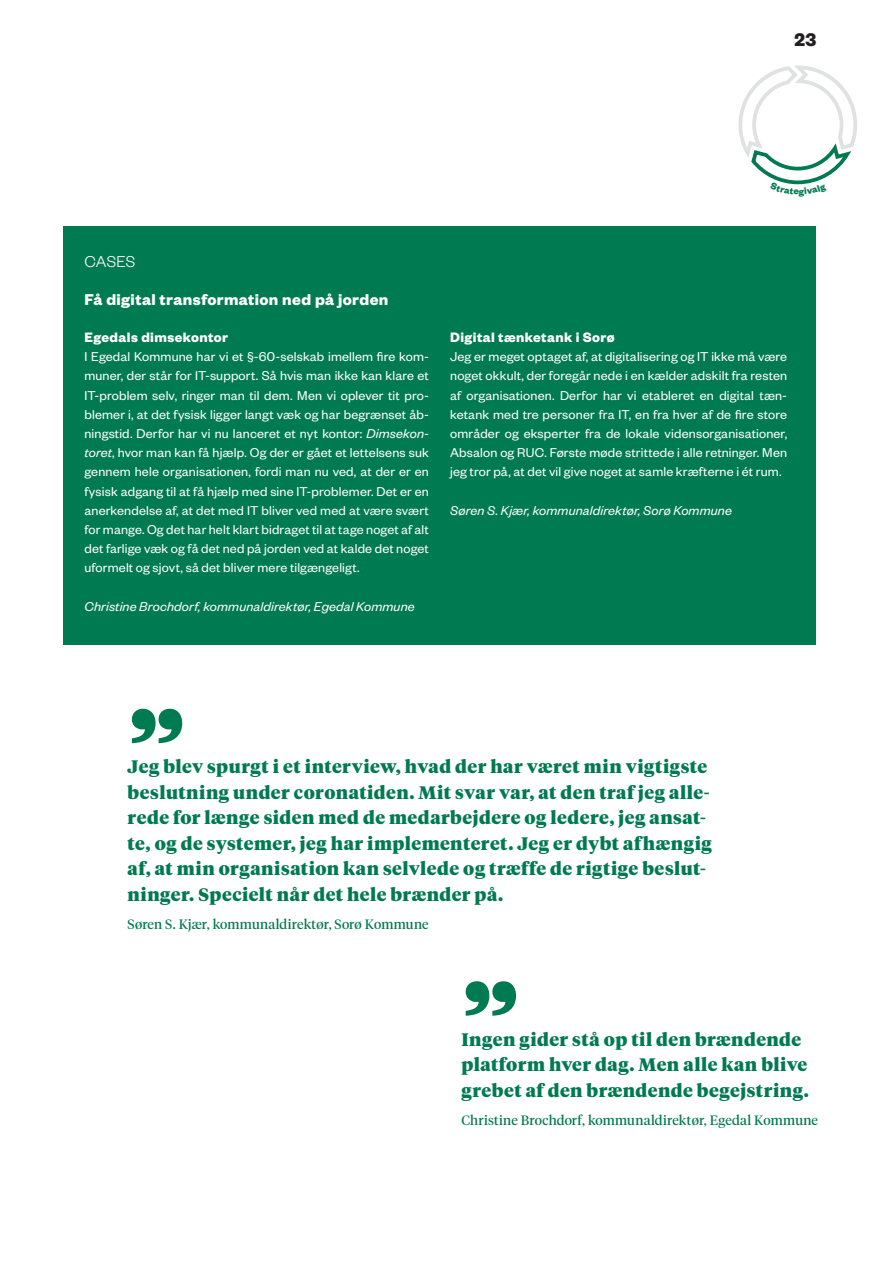
<style>
.page{position:relative;width:893px;height:1263px;background:#fff}
.page>*{position:absolute;margin:0;border:0;box-sizing:border-box;transform-origin:0 0}
.citat{font:900 108px "Tiempos Headline";color:#007a50}
.t1{font:700 20.1px "Founders Grotesk";color:#231f20}
.citat-2{font:900 18px/25.5px "Tiempos Headline";letter-spacing:.025em;color:#007a50}
.mellemrubrik3{font:700 17.25px "Founders Grotesk";letter-spacing:.02em;color:#fff}
.mellemrubrik3-2{font:300 17.25px "Founders Grotesk";color:#fff}
.mellemrubrik4{font:700 15px "Founders Grotesk";letter-spacing:.03em;color:#fff}
.brød{font:14.1px/19.2px "Founders Grotesk";letter-spacing:.01em;color:#fff;text-align:justify}
.brød-2{font:italic 14.1px "Founders Grotesk";letter-spacing:.01em;color:#fff}
.citeret{font:13.5px "Tiempos Headline";letter-spacing:.01em;color:#007a50}
.s1{font-style:italic}
</style>
<div class="page">
<div style="left:63px;top:226px;width:753px;height:419px;background:#007a50"></div>
<svg style="left:738px;top:65px;width:119px;height:120px"></svg>
<h2 class="t1" style="left:795px;top:27px;width:23px">23</h2>
<p class="mellemrubrik3-2" style="left:84px;top:251px;width:52px">CASES</p>
<p class="mellemrubrik3" style="left:84px;top:289px;width:305px">Få digital transformation ned på jorden</p>
<p class="mellemrubrik4" style="left:84px;top:328px;width:145px">Egedals dimsekontor</p>
<p class="brød" style="left:84px;top:346px;width:346px">I Egedal Kommune har vi et §-60-selskab imellem fire kom&shy;muner, der står for IT-support. Så hvis man ikke kan klare et IT-problem selv, ringer man til dem. Men vi oplever tit pro&shy;blemer i, at det fysisk ligger langt væk og har begrænset åb&shy;ningstid. Derfor har vi nu lanceret et nyt kontor: <span class="s1">Dimsekon&shy;toret</span>, hvor man kan få hjælp. Og der er gået et lettelsens suk gennem hele organisationen, fordi man nu ved, at der er en fysisk adgang til at få hjælp med sine IT-problemer. Det er en anerkendelse af, at det med IT bliver ved med at være svært for mange. Og det har helt klart bidraget til at tage noget af alt det farlige væk og få det ned på jorden ved at kalde det noget uformelt og sjovt, så det bliver mere tilgængeligt.</p>
<p class="brød-2" style="left:84px;top:598px;width:332px">Christine Brochdorf, kommunaldirektør, Egedal Kommune</p>
<p class="mellemrubrik4" style="left:450px;top:328px;width:166px">Digital tænketank i Sorø</p>
<p class="brød" style="left:450px;top:346px;width:339px">Jeg er meget optaget af, at digitalisering og IT ikke må være noget okkult, der foregår nede i en kælder adskilt fra resten af organisationen. Derfor har vi etableret en digital tæn&shy;ketank med tre personer fra IT, en fra hver af de fire store områder og eksperter fra de lokale vidensorganisationer, Absalon og RUC. Første møde strittede i alle retninger. Men jeg tror på, at det vil give noget at samle kræfterne i ét rum.</p>
<p class="brød-2" style="left:450px;top:502px;width:283px">Søren S. Kjær, kommunaldirektør, Sorø Kommune</p>
<p class="citat" style="left:128px;top:676px;width:60px">”</p>
<p class="citat-2" style="left:128px;top:753px;width:586px">Jeg blev spurgt i et interview, hvad der har været min vigtigste beslutning under coronatiden. Mit svar var, at den traf jeg alle&shy;rede for længe siden med de medarbejdere og ledere, jeg ansat&shy;te, og de systemer, jeg har implementeret. Jeg er dybt afhængig af, at min organisation kan selvlede og træffe de rigtige beslut&shy;ninger. Specielt når det hele brænder på.</p>
<p class="citeret" style="left:128px;top:915px;width:303px">Søren S. Kjær, kommunaldirektør, Sorø Kommune</p>
<p class="citat" style="left:461px;top:949px;width:60px">”</p>
<p class="citat-2" style="left:461px;top:1026px;width:349px">Ingen gider stå op til den brændende platform hver dag. Men alle kan blive grebet af den brændende begejstring.</p>
<p class="citeret" style="left:461px;top:1111px;width:358px">Christine Brochdorf, kommunaldirektør, Egedal Kommune</p>
</div>
